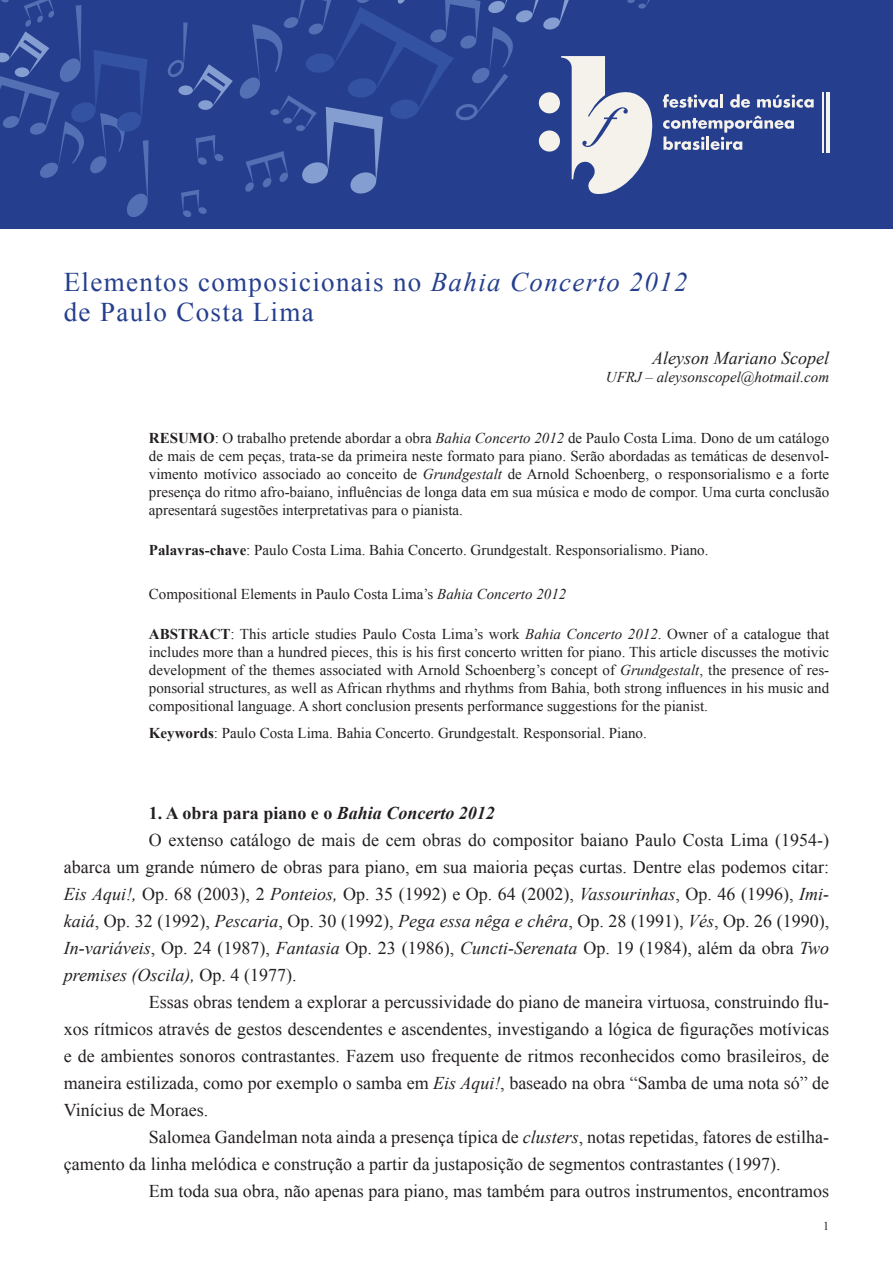
<style>
.page{position:relative;width:893px;height:1263px;background:#fff}
.page>*{position:absolute;margin:0;border:0;box-sizing:border-box;transform-origin:0 0}
.t1{font:27px/30px "Times New Roman";letter-spacing:.05em;color:#253f8e}
.t2{font:18px "Times New Roman";color:#231f20}
.t3{font:italic 18px "Times New Roman";color:#231f20}
.t4{font:700 18px "Times New Roman";color:#231f20}
.t5{font:15px/18px "Times New Roman";color:#231f20;text-align:justify}
.t6{font:italic 15px "Times New Roman";color:#231f20}
.t7{font:12px "Times New Roman";color:#231f20}
.s1{font-style:italic}
.s2{font-weight:700}
.s3{font-style:normal}
</style>
<div class="page">
<div style="left:0;top:0;width:893px;height:229px;background:#253f8e"></div>
<svg style="left:0;top:0;width:149px;height:217px"></svg>
<hr style="left:826px;top:92px;width:3px;height:60px;background:#f5f2eb">
<hr style="left:822px;top:92px;width:2px;height:60px;background:#f5f2eb">
<svg style="left:663px;top:92px;width:167px;height:58px"></svg>
<svg style="left:168px;top:0;width:485px;height:217px"></svg>
<h1 class="t1" style="left:64px;top:266px;width:625px">Elementos composicionais no <span class="s1">Bahia Concerto 2012 </span>de Paulo Costa Lima</h1>
<p class="t3" style="left:652px;top:346px;width:178px">Aleyson Mariano Scopel</p>
<p class="t6" style="left:606px;top:367px;width:225px">UFRJ – aleysonscopel@hotmail.com</p>
<p class="t5" style="left:149px;top:429px;width:682px"><span class="s2">RESUMO</span>: O trabalho pretende abordar a obra <span class="s1">Bahia Concerto 2012</span> de Paulo Costa Lima. Dono de um catálogo de mais de cem peças, trata-se da primeira neste formato para piano. Serão abordadas as temáticas de desenvol&shy;vimento motívico associado ao conceito de <span class="s1">Grundgestalt</span> de Arnold Schoenberg, o responsorialismo e a forte presença do ritmo afro-baiano, influências de longa data em sua música e modo de compor. Uma curta conclusão apresentará sugestões interpretativas para o pianista.</p>
<p class="t5" style="left:149px;top:541px;width:561px"><span class="s2">Palavras-chave</span>: Paulo Costa Lima. Bahia Concerto. Grundgestalt. Responsorialismo. Piano.</p>
<p class="t5" style="left:149px;top:585px;width:419px">Compositional Elements in Paulo Costa Lima’s <span class="s1">Bahia Concerto 2012</span></p>
<p class="t5" style="left:149px;top:624px;width:682px"><span class="s2">ABSTRACT</span>: This article studies Paulo Costa Lima’s work <span class="s1">Bahia Concerto 2012</span>. Owner of a catalogue that includes more than a hundred pieces, this is his first concerto written for piano. This article discusses the motivic development of the themes associated with Arnold Schoenberg’s concept of <span class="s1">Grundgestalt</span>, the presence of res&shy;ponsorial structures, as well as African rhythms and rhythms from Bahia, both strong influences in his music and compositional language. A short conclusion presents performance suggestions for the pianist.</p>
<p class="t5" style="left:149px;top:723px;width:499px"><span class="s2">Keywords</span>: Paulo Costa Lima. Bahia Concerto. Grundgestalt. Responsorial. Piano.</p>
<p class="t4" style="left:149px;top:800px;width:348px">1. A obra para piano e o <span class="s1">Bahia Concerto 2012</span></p>
<p class="t2" style="left:149px;top:827px;width:682px">O extenso catálogo de mais de cem obras do compositor baiano Paulo Costa Lima (1954-)</p>
<p class="t2" style="left:64px;top:854px;width:767px">abarca um grande número de obras para piano, em sua maioria peças curtas. Dentre elas podemos citar:</p>
<p class="t2" style="left:64px;top:881px;width:767px"><span class="s1">Eis Aqui!,</span> Op. 68 (2003), 2 <span class="s1">Ponteios,</span> Op. 35 (1992) e Op. 64 (2002), <span class="s1">Vassourinhas</span>, Op. 46 (1996), <span class="s1">Imi-</span></p>
<p class="t2" style="left:64px;top:908px;width:767px"><span class="s1">kaiá</span>, Op. 32 (1992), <span class="s1">Pescaria</span>, Op. 30 (1992), <span class="s1">Pega essa nêga e chêra</span>, Op. 28 (1991), <span class="s1">Vés</span>, Op. 26 (1990),</p>
<p class="t2" style="left:64px;top:935px;width:767px"><span class="s1">In-variáveis</span>, Op. 24 (1987), <span class="s1">Fantasia</span> Op. 23 (1986), <span class="s1">Cuncti-Serenata</span> Op. 19 (1984), além da obra <span class="s1">Two</span></p>
<p class="t3" style="left:64px;top:962px;width:234px">premises (Oscila), <span class="s3">Op. 4 (1977).</span></p>
<p class="t2" style="left:149px;top:989px;width:682px">Essas obras tendem a explorar a percussividade do piano de maneira virtuosa, construindo flu-</p>
<p class="t2" style="left:64px;top:1016px;width:767px">xos rítmicos através de gestos descendentes e ascendentes, investigando a lógica de figurações motívicas</p>
<p class="t2" style="left:64px;top:1043px;width:767px">e de ambientes sonoros contrastantes. Fazem uso frequente de ritmos reconhecidos como brasileiros, de</p>
<p class="t2" style="left:64px;top:1070px;width:767px">maneira estilizada, como por exemplo o samba em <span class="s1">Eis Aqui!</span>, baseado na obra “Samba de uma nota só” de</p>
<p class="t2" style="left:64px;top:1097px;width:146px">Vinícius de Moraes.</p>
<p class="t2" style="left:149px;top:1124px;width:682px">Salomea Gandelman nota ainda a presença típica de <span class="s1">clusters</span>, notas repetidas, fatores de estilha-</p>
<p class="t2" style="left:64px;top:1151px;width:718px">çamento da linha melódica e construção a partir da justaposição de segmentos contrastantes (1997).</p>
<p class="t2" style="left:149px;top:1178px;width:682px">Em toda sua obra, não apenas para piano, mas também para outros instrumentos, encontramos</p>
<p class="t7" style="left:823px;top:1217px;width:7px">1</p>
</div>
